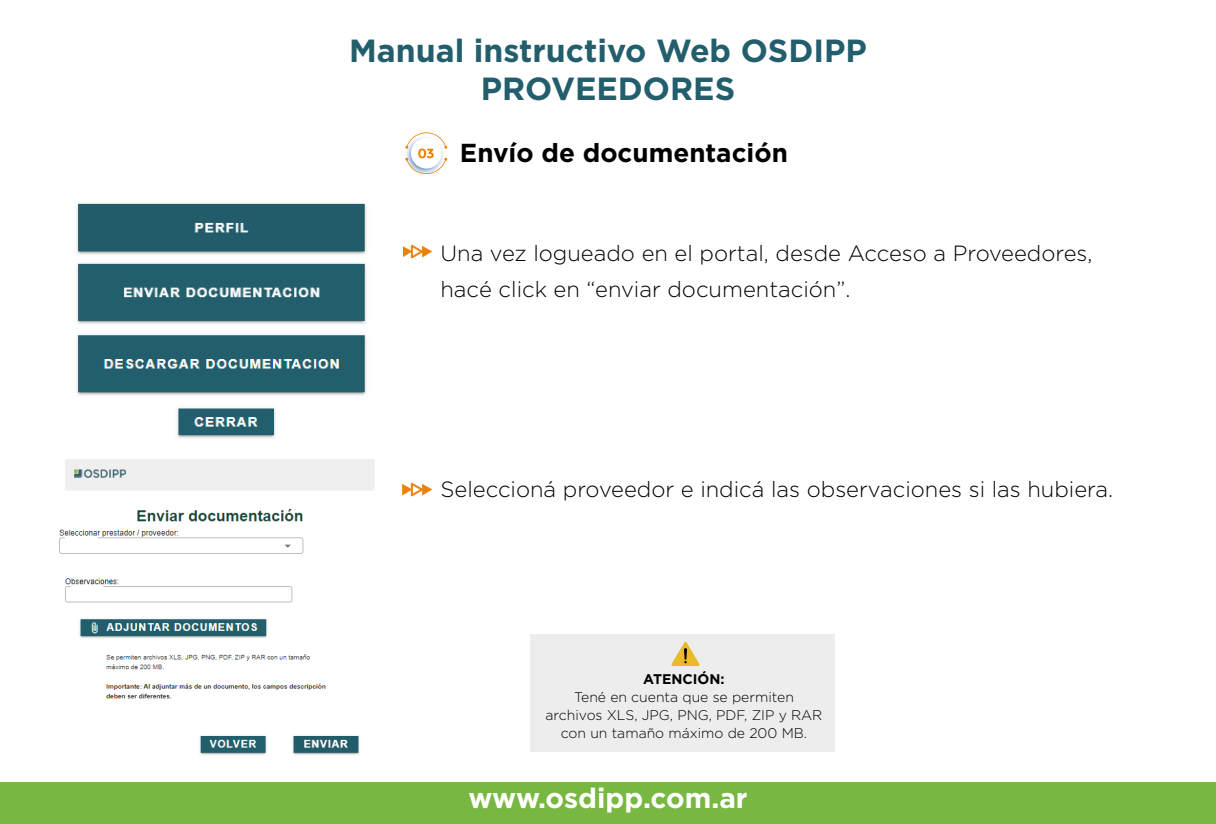
<style>
.page{position:relative;width:1216px;height:824px;background:#fff}
.page>*{position:absolute;margin:0;border:0;box-sizing:border-box;transform-origin:0 0}
.t1{font:700 32px/38.4px "Gotham";color:#235e6c;text-align:center}
.t2{font:700 28px "Gotham";color:#fff}
.t3{font:700 26px "Gotham";color:#000}
.t4{font:300 22px/36px "Gotham";color:#000}
.t5{font:300 14px/18px "Gotham";color:#000;text-align:center}
.t6{font:700 14px "Gotham";color:#000}
</style>
<div class="page">
<div style="left:0;top:782px;width:1216px;height:42px;background:#78b741"></div>
<img style="left:59px;top:459px;width:316px;height:296px">
<svg style="left:403px;top:244px;width:29px;height:15px"></svg>
<svg style="left:402px;top:482px;width:30px;height:15px"></svg>
<div style="left:530px;top:634px;width:304px;height:118px;background:#e9e9e9"></div>
<svg style="left:671px;top:642px;width:29px;height:24px"></svg>
<img style="left:77px;top:203px;width:289px;height:235px">
<svg style="left:405px;top:132px;width:42px;height:42px"></svg>
<h1 class="t1" style="left:349px;top:30px;width:519px">Manual instructivo Web OSDIPP<br>PROVEEDORES</h1>
<p class="t3" style="left:460px;top:138px;width:329px">Envío de documentación</p>
<p class="t4" style="left:441px;top:235px;width:654px">Una vez logueado en el portal, desde Acceso a Proveedores, hacé click en “enviar documentación”.</p>
<p class="t4" style="left:441px;top:471px;width:674px">Seleccioná proveedor e indicá las observaciones si las hubiera.</p>
<p class="t6" style="left:643px;top:671px;width:83px">ATENCIÓN:</p>
<p class="t5" style="left:546px;top:688px;width:278px">Tené en cuenta que se permiten archivos XLS, JPG, PNG, PDF, ZIP y RAR con un tamaño máximo de 200 MB.</p>
<p class="t2" style="left:468px;top:782px;width:281px">www.osdipp.com.ar</p>
</div>
